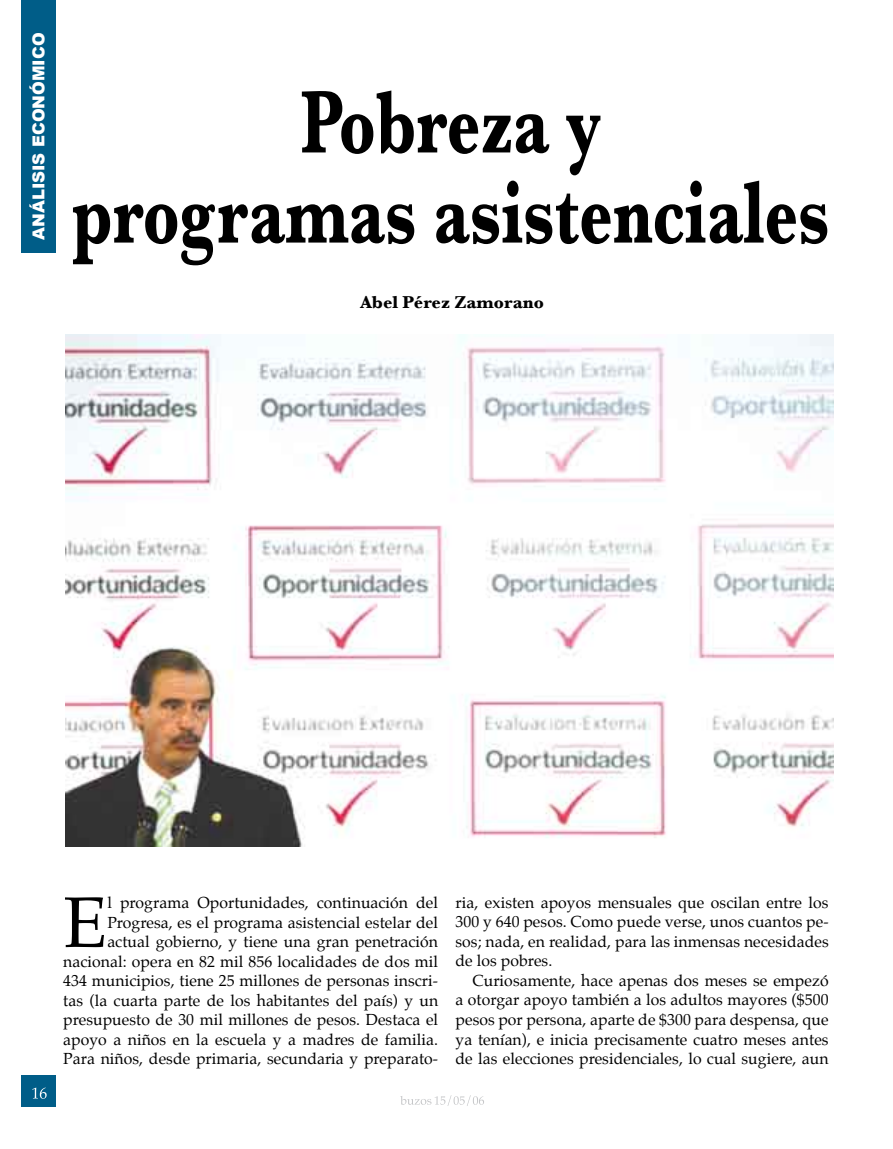
<style>
.page{position:relative;width:893px;height:1149px;background:#fff}
.page>*{position:absolute;margin:0;border:0;box-sizing:border-box;transform-origin:0 0}
.t1{font:700 91.8px/90px "Baskerville";color:#000;text-align:center;scale:.71 1}
.t2{font:71.7px "Palatino";color:#000}
.t3{font:700 18px "Baskerville";color:#000}
.t4{font:900 16.5px "Arial";color:#fff}
.t5{font:15.75px/19.5px "Palatino";letter-spacing:.005em;color:#000;text-align:justify}
</style>
<div class="page">
<div style="left:21px;top:0;width:34px;height:252px;background:#005d88"></div>
<div style="left:21px;top:1074px;width:34px;height:32px;background:#005d88"></div>
<svg style="left:32px;top:1087px;width:15px;height:11px"></svg>
<svg style="left:400px;top:1095px;width:84px;height:10px"></svg>
<img style="left:65px;top:334px;width:768px;height:512px">
<p class="t4" style="left:27px;top:240px;width:209px;rotate:-90deg">ANÁLISIS ECONÓMICO</p>
<h1 class="t1" style="left:72px;top:77px;width:1068px">Pobreza y<br>programas asistenciales</h1>
<p class="t3" style="left:361px;top:291px;width:185px">Abel Pérez Zamorano</p>
<p class="t5" style="left:63px;top:892px;width:376px;text-align:right">l programa Oportunidades, continuación del Progresa, es el programa asistencial estelar del actual gobierno, y tiene una gran penetración nacional: opera en 82 mil 856 localidades de dos mil 434 municipios, tiene 25 millones de personas inscri&shy;tas (la cuarta parte de los habitantes del país) y un presupuesto de 30 mil millones de pesos. Destaca el apoyo a niños en la escuela y a madres de familia.<br>Para niños, desde primaria, secundaria y preparato-</p>
<p class="t5" style="left:455px;top:892px;width:375px">ria, existen apoyos mensuales que oscilan entre los 300 y 640 pesos. Como puede verse, unos cuantos pe&shy;sos; nada, en realidad, para las inmensas necesidades de los pobres.</p>
<h2 class="t2" style="left:63px;top:862px;width:45px">E</h2>
<p class="t5" style="left:455px;top:970px;width:375px;text-indent:17px">Curiosamente, hace apenas dos meses se empezó a otorgar apoyo también a los adultos mayores ($500 pesos por persona, aparte de $300 para despensa, que ya tenían), e inicia precisamente cuatro meses antes de las elecciones presidenciales, lo cual sugiere, aun</p>
</div>
